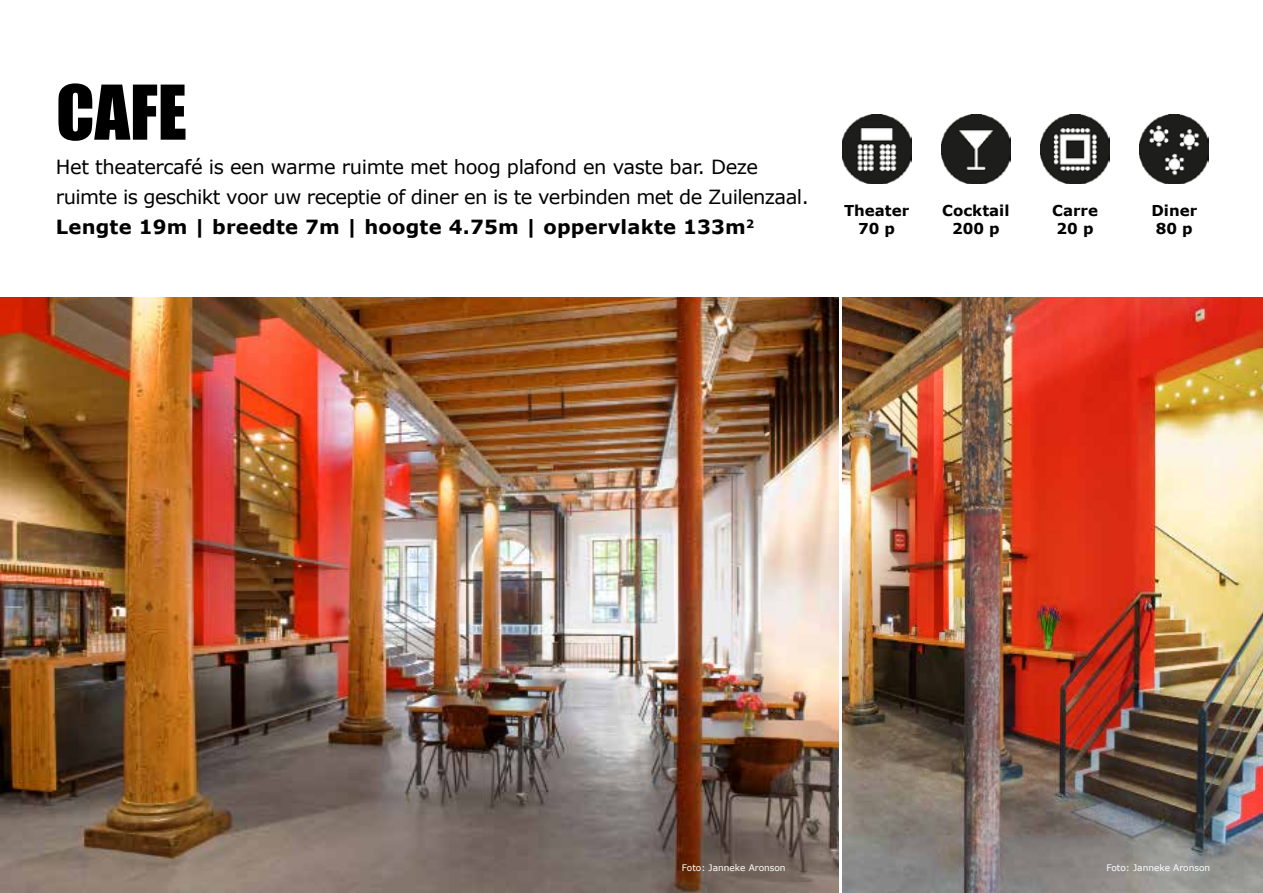
<style>
.page{position:relative;width:1263px;height:893px;background:#fff}
.page>*{position:absolute;margin:0;border:0;box-sizing:border-box;transform-origin:0 0}
.t1{font:69.75px "Impact";color:#000}
.t2{font:19.5px/30px "Verdana";letter-spacing:-.03em;color:#000}
.t3{font:700 15px/18px "Verdana";color:#000;text-align:center}
.t4{font:9px "Verdana";color:#fff}
.s1{font-weight:700}
</style>
<div class="page">
<img style="left:0;top:297px;width:838px;height:596px">
<img style="left:842px;top:297px;width:421px;height:596px">
<img style="left:842px;top:114px;width:69px;height:70px">
<img style="left:941px;top:114px;width:69px;height:70px">
<img style="left:1040px;top:114px;width:70px;height:70px">
<img style="left:1140px;top:114px;width:69px;height:70px">
<h1 class="t1" style="left:56px;top:58px;width:132px">CAFE</h1>
<p class="t2" style="left:56px;top:152px;width:754px">Het theatercafé is een warme ruimte met hoog plafond en vaste bar. Deze ruimte is geschikt voor uw receptie of diner en is te verbinden met de Zuilenzaal.<br><span class="s1">Lengte 19m | breedte 7m | hoogte 4.75m | oppervlakte 133m</span><sup>2</sup></p>
<p class="t3" style="left:844px;top:201px;width:67px">Theater<br>70 p</p>
<p class="t3" style="left:942px;top:201px;width:69px">Cocktail<br>200 p</p>
<p class="t3" style="left:1052px;top:201px;width:47px;text-align:left">Carre<br>20 p</p>
<p class="t3" style="left:1151px;top:201px;width:47px;text-align:left">Diner<br>80 p</p>
<p class="t4" style="left:682px;top:861px;width:105px">Foto: Janneke Aronson</p>
<p class="t4" style="left:1106px;top:861px;width:105px">Foto: Janneke Aronson</p>
</div>
